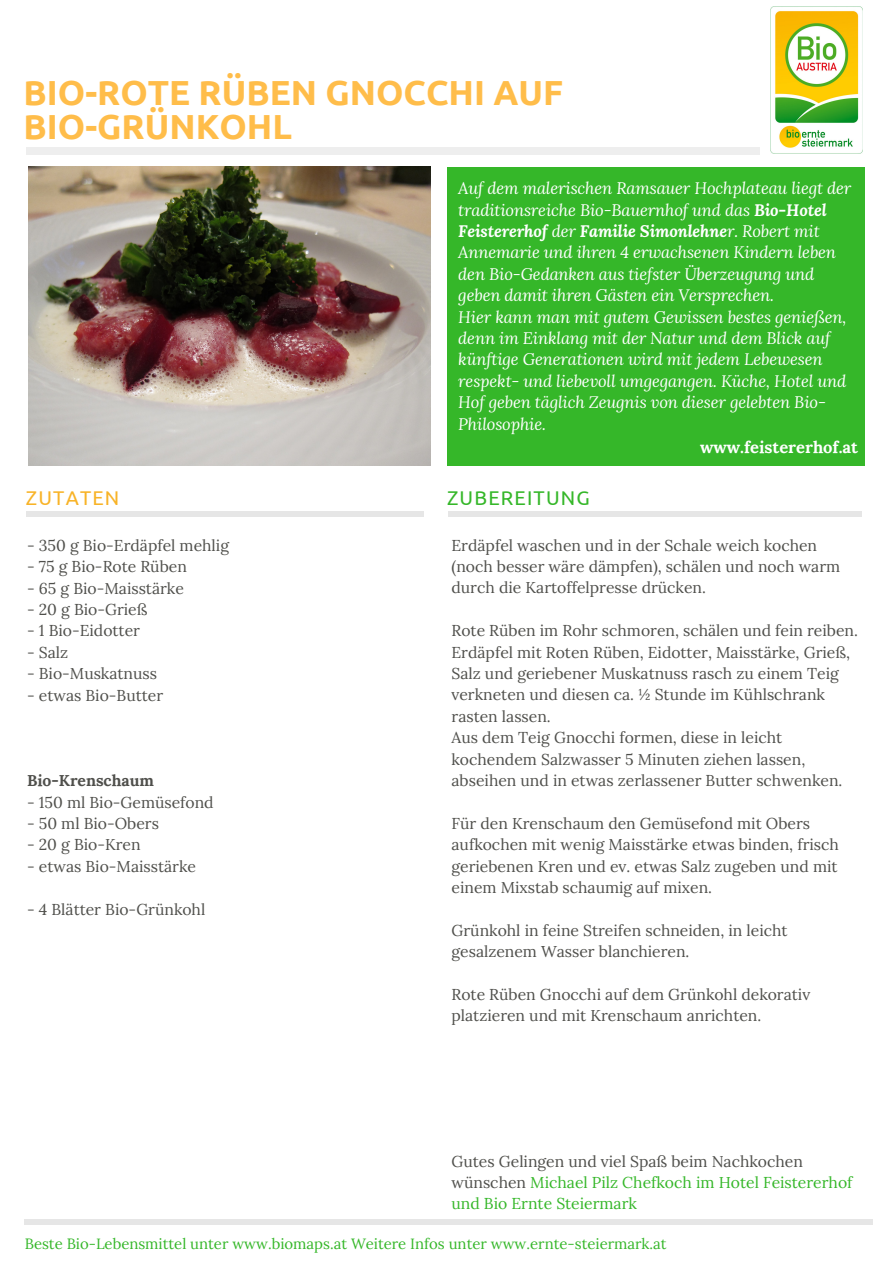
<style>
.page{position:relative;width:893px;height:1263px;background:#fff}
.page>*{position:absolute;margin:0;border:0;box-sizing:border-box;transform-origin:0 0}
.t1{font:700 34.8px/33.8px "Ubuntu";color:#ffbd4a}
.t2{font:19.8px "Ubuntu";letter-spacing:.06em;color:#35b729}
.t3{font:19.8px "Ubuntu";letter-spacing:.06em;color:#f8b327}
.t4{font:italic 16.5px/21.5px "Lora";letter-spacing:-.01em;color:#fff}
.t5{font:700 16.5px "Lora";color:#fff}
.t6{font:15.75px/21.5px "Lora";color:#4f4f4b}
.t7{font:15.75px/21.5px "Lora";color:#35b729}
.t8{font:700 15.75px "Lora";color:#4f4f4b}
.t9{font:14.85px "Lora";color:#35b729}
.s1{font-weight:700}
.s2{color:#4f4f4b}
</style>
<div class="page">
<div style="left:26px;top:511px;width:397px;height:6px;background:#e6e6e6"></div>
<div style="left:449px;top:511px;width:413px;height:6px;background:#e6e6e6"></div>
<div style="left:24px;top:1218px;width:849px;height:6px;background:#e6e6e6"></div>
<div style="left:26px;top:148px;width:734px;height:7px;background:#eee"></div>
<div style="left:447px;top:168px;width:418px;height:298px;background:#35b729"></div>
<img style="left:770px;top:7px;width:92px;height:146px">
<img style="left:28px;top:167px;width:402px;height:298px">
<h1 class="t1" style="left:24px;top:75px;width:541px">BIO-ROTE RÜBEN GNOCCHI AUF<br>BIO-GRÜNKOHL</h1>
<p class="t4" style="left:458px;top:177px;width:395px">Auf dem malerischen Ramsauer Hochplateau liegt der traditionsreiche Bio-Bauernhof und das <span class="s1">Bio-Hotel Feistererhof</span> der <span class="s1">Familie Simonlehne</span>r. Robert mit Annemarie und ihren 4 erwachsenen Kindern leben den Bio-Gedanken aus tiefster Überzeugung und geben damit ihren Gästen ein Versprechen.<br>Hier kann man mit gutem Gewissen bestes genießen, denn im Einklang mit der Natur und dem Blick auf künftige Generationen wird mit jedem Lebewesen respekt- und liebevoll umgegangen. Küche, Hotel und Hof geben täglich Zeugnis von dieser gelebten Bio-Philosophie.</p>
<p class="t5" style="left:700px;top:436px;width:159px">www.feistererhof.at</p>
<p class="t3" style="left:26px;top:486px;width:95px">ZUTATEN</p>
<p class="t2" style="left:447px;top:486px;width:144px">ZUBEREITUNG</p>
<p class="t6" style="left:452px;top:534px;width:390px">Erdäpfel waschen und in der Schale weich kochen (noch besser wäre dämpfen), schälen und noch warm durch die Kartoffelpresse drücken.</p>
<p class="t6" style="left:452px;top:620px;width:408px">Rote Rüben im Rohr schmoren, schälen und fein reiben.<br>Erdäpfel mit Roten Rüben, Eidotter, Maisstärke, Grieß, Salz und geriebener Muskatnuss rasch zu einem Teig verkneten und diesen ca. ½ Stunde im Kühlschrank rasten lassen.<br>Aus dem Teig Gnocchi formen, diese in leicht kochendem Salzwasser 5 Minuten ziehen lassen, abseihen und in etwas zerlassener Butter schwenken.</p>
<p class="t6" style="left:452px;top:812px;width:389px">Für den Krenschaum den Gemüsefond mit Obers aufkochen mit wenig Maisstärke etwas binden, frisch geriebenen Kren und ev. etwas Salz zugeben und mit einem Mixstab schaumig auf mixen.</p>
<p class="t6" style="left:452px;top:919px;width:338px">Grünkohl in feine Streifen schneiden, in leicht gesalzenem Wasser blanchieren.</p>
<p class="t6" style="left:452px;top:983px;width:360px">Rote Rüben Gnocchi auf dem Grünkohl dekorativ platzieren und mit Krenschaum anrichten.</p>
<p class="t6" style="left:27px;top:534px;width:203px">- 350 g Bio-Erdäpfel mehlig</p>
<p class="t6" style="left:27px;top:556px;width:161px">- 75 g Bio-Rote Rüben</p>
<p class="t6" style="left:27px;top:577px;width:158px">- 65 g Bio-Maisstärke</p>
<p class="t6" style="left:27px;top:598px;width:122px">- 20 g Bio-Grieß</p>
<p class="t6" style="left:27px;top:620px;width:114px">- 1 Bio-Eidotter</p>
<p class="t6" style="left:27px;top:641px;width:43px">- Salz</p>
<p class="t6" style="left:27px;top:663px;width:132px">- Bio-Muskatnuss</p>
<p class="t6" style="left:27px;top:684px;width:138px">- etwas Bio-Butter</p>
<p class="t8" style="left:27px;top:770px;width:128px">Bio-Krenschaum</p>
<p class="t6" style="left:27px;top:791px;width:188px">- 150 ml Bio-Gemüsefond</p>
<p class="t6" style="left:27px;top:812px;width:134px">- 50 ml Bio-Obers</p>
<p class="t6" style="left:27px;top:834px;width:115px">- 20 g Bio-Kren</p>
<p class="t6" style="left:27px;top:855px;width:171px">- etwas Bio-Maisstärke</p>
<p class="t6" style="left:27px;top:898px;width:180px">- 4 Blätter Bio-Grünkohl</p>
<p class="t7" style="left:452px;top:1150px;width:402px"><span class="s2">Gutes Gelingen und viel Spaß beim Nachkochen wünschen</span> Michael Pilz Chefkoch im Hotel Feistererhof und Bio Ernte Steiermark</p>
<p class="t9" style="left:25px;top:1234px;width:643px">Beste Bio-Lebensmittel unter www.biomaps.at Weitere Infos unter www.ernte-steiermark.at</p>
</div>
